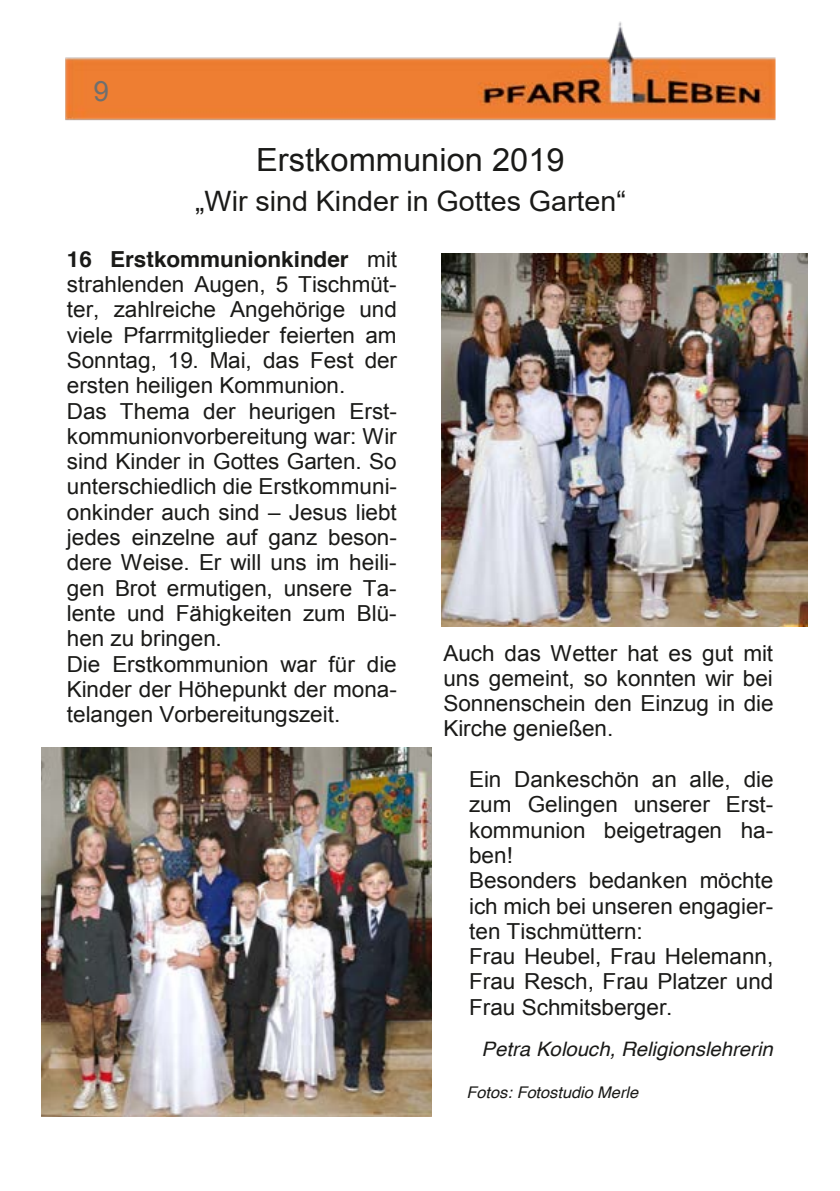
<style>
.page{position:relative;width:840px;height:1191px;background:#fff}
.page>*{position:absolute;margin:0;border:0;box-sizing:border-box;transform-origin:0 0}
.t1{font:32px "Arial";color:#1a1a18}
.t2{font:28px "Arial";color:#1a1a18}
.t3{font:28px "Arial";color:#6f6f6e}
.t4{font:22px/25.2px "Arial";color:#1a1a18}
.t5{font:700 22px "Helvetica";color:#1a1a18}
.t6{font:italic 20px "Helvetica";color:#1a1a18}
.t7{font:italic 16px "Helvetica";color:#1a1a18}
.s1{font-family:"Arial";font-weight:400}
.s2{font-style:inherit}
</style>
<div class="page">
<img style="left:65px;top:21px;width:709px;height:100px">
<img style="left:441px;top:253px;width:366px;height:374px">
<img style="left:42px;top:747px;width:389px;height:369px">
<p class="t3" style="left:94px;top:73px;width:17px">9</p>
<h1 class="t1" style="left:256px;top:139px;width:310px">Erstkommunion 2019</h1>
<p class="t2" style="left:195px;top:182px;width:432px">„Wir sind Kinder in Gottes Garten“</p>
<p class="t5" style="left:67px;top:241px;width:331px">16 Erstkommunionkinder <span class="s1">mit</span></p>
<p class="t4" style="left:67px;top:272px;width:331px">strahlenden Augen, 5 Tischmüt&shy;ter, zahlreiche Angehörige und viele Pfarrmitglieder feierten am<br>Sonntag, 19. Mai, das Fest der ersten heiligen Kommunion.<br>Das Thema der heurigen Erst&shy;kommunionvorbereitung war: Wir sind Kinder in Gottes Garten. So unterschiedlich die Erstkommuni&shy;onkinder auch sind <span class="s2">–</span> Jesus liebt jedes einzelne auf ganz beson&shy;dere Weise. Er will uns im heili&shy;gen Brot ermutigen, unsere Ta&shy;lente und Fähigkeiten zum Blü&shy;hen zu bringen.<br>Die Erstkommunion war für die<br>Kinder der Höhepunkt der mona&shy;telangen Vorbereitungszeit.</p>
<p class="t4" style="left:443px;top:640px;width:331px;text-align:justify">Auch das Wetter hat es gut mit uns gemeint, so konnten wir bei Sonnenschein den Einzug in die Kirche genießen.</p>
<p class="t4" style="left:469px;top:767px;width:306px">Ein Dankeschön an alle, die zum Gelingen unserer Erst&shy;kommunion beigetragen ha&shy;ben!<br>Besonders bedanken möchte ich mich bei unseren engagier&shy;ten Tischmüttern:<br>Frau Heubel, Frau Helemann,<br>Frau Resch, Frau Platzer und<br>Frau Schmitsberger.</p>
<p class="t6" style="left:481px;top:1033px;width:292px">Petra Kolouch, Religionslehrerin</p>
<p class="t7" style="left:466px;top:1080px;width:173px">Fotos: Fotostudio Merle</p>
</div>
